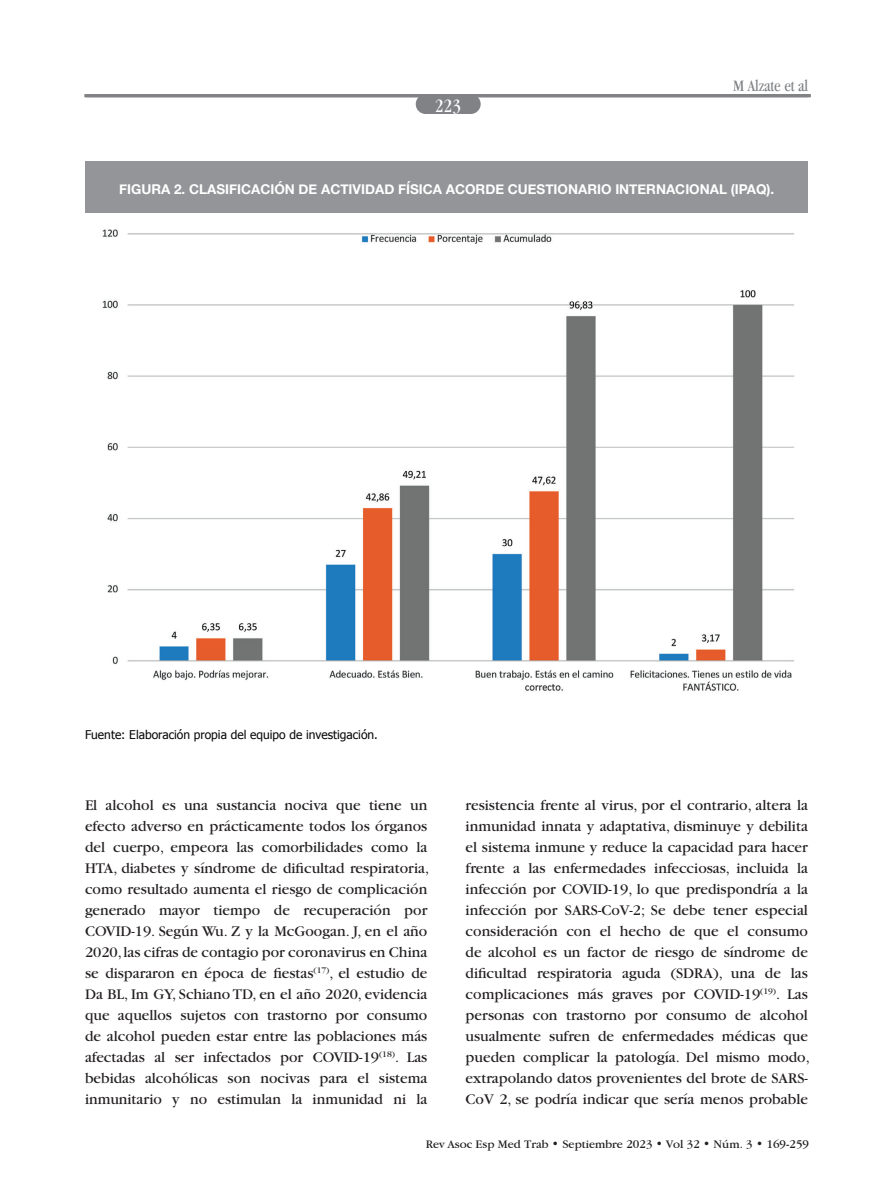
<style>
.page{position:relative;width:893px;height:1191px;background:#fff}
.page>*{position:absolute;margin:0;border:0;box-sizing:border-box;transform-origin:0 0}
.t1{font:condensed 19.5px "Garamond";color:#fff}
.t2{font:condensed 16.5px "Garamond";color:#808285}
.t3{font:15.45px/21px "Garamond";color:#231f20}
.t4{font:700 13.5px "Helvetica Neue";color:#fff}
.t5{font:12px "Garamond IT Cby BT";color:#231f20}
.t6{font:12px "Tahoma";color:#040503}
</style>
<div class="page">
<div style="left:416px;top:94px;width:65px;height:20px;background:#808285;border-radius:10px"></div>
<hr style="left:86px;top:94px;width:722px;height:3px;background:#808285">
<img style="left:102px;top:229px;width:693px;height:462px">
<div style="left:85px;top:162px;width:723px;height:51px;background:#939598"></div>
<p class="t1" style="left:435px;top:95px;width:27px">223</p>
<p class="t2" style="left:733px;top:77px;width:77px">M Alzate et al</p>
<p class="t4" style="left:119px;top:178px;width:657px">FIGURA 2. CLASIFICACIÓN DE ACTIVIDAD FÍSICA ACORDE CUESTIONARIO INTERNACIONAL (IPAQ).</p>
<p class="t6" style="left:85px;top:726px;width:294px">Fuente: Elaboración propia del equipo de investigación.</p>
<p class="t3" style="left:85px;top:795px;width:346px">El alcohol es una sustancia nociva que tiene un efecto adverso en prácticamente todos los órganos del cuerpo, empeora las comorbilidades como la HTA, diabetes y síndrome de dificultad respiratoria, como resultado aumenta el riesgo de complicación generado mayor tiempo de recuperación por COVID-19. Según Wu. Z y la McGoogan. J, en el año 2020, las cifras de contagio por coronavirus en China se dispararon en época de fiestas<sup>(17)</sup>, el estudio de Da BL, Im GY, Schiano TD, en el año 2020, evidencia que aquellos sujetos con trastorno por consumo de alcohol pueden estar entre las poblaciones más afectadas al ser infectados por COVID-19<sup>(18)</sup>. Las bebidas alcohólicas son nocivas para el sistema inmunitario y no estimulan la inmunidad ni la</p>
<p class="t3" style="left:466px;top:795px;width:346px">resistencia frente al virus, por el contrario, altera la inmunidad innata y adaptativa, disminuye y debilita el sistema inmune y reduce la capacidad para hacer frente a las enfermedades infecciosas, incluida la infección por COVID-19, lo que predispondría a la infección por SARS-CoV-2; Se debe tener especial consideración con el hecho de que el consumo de alcohol es un factor de riesgo de síndrome de dificultad respiratoria aguda (SDRA), una de las complicaciones más graves por COVID-19<sup>(19)</sup>. Las personas con trastorno por consumo de alcohol usualmente sufren de enfermedades médicas que pueden complicar la patología. Del mismo modo, extrapolando datos provenientes del brote de SARS-CoV 2, se podría indicar que sería menos probable</p>
<p class="t5" style="left:426px;top:1136px;width:385px">Rev Asoc Esp Med Trab • Septiembre 2023 • Vol 32 • Núm. 3 • 169-259</p>
</div>
